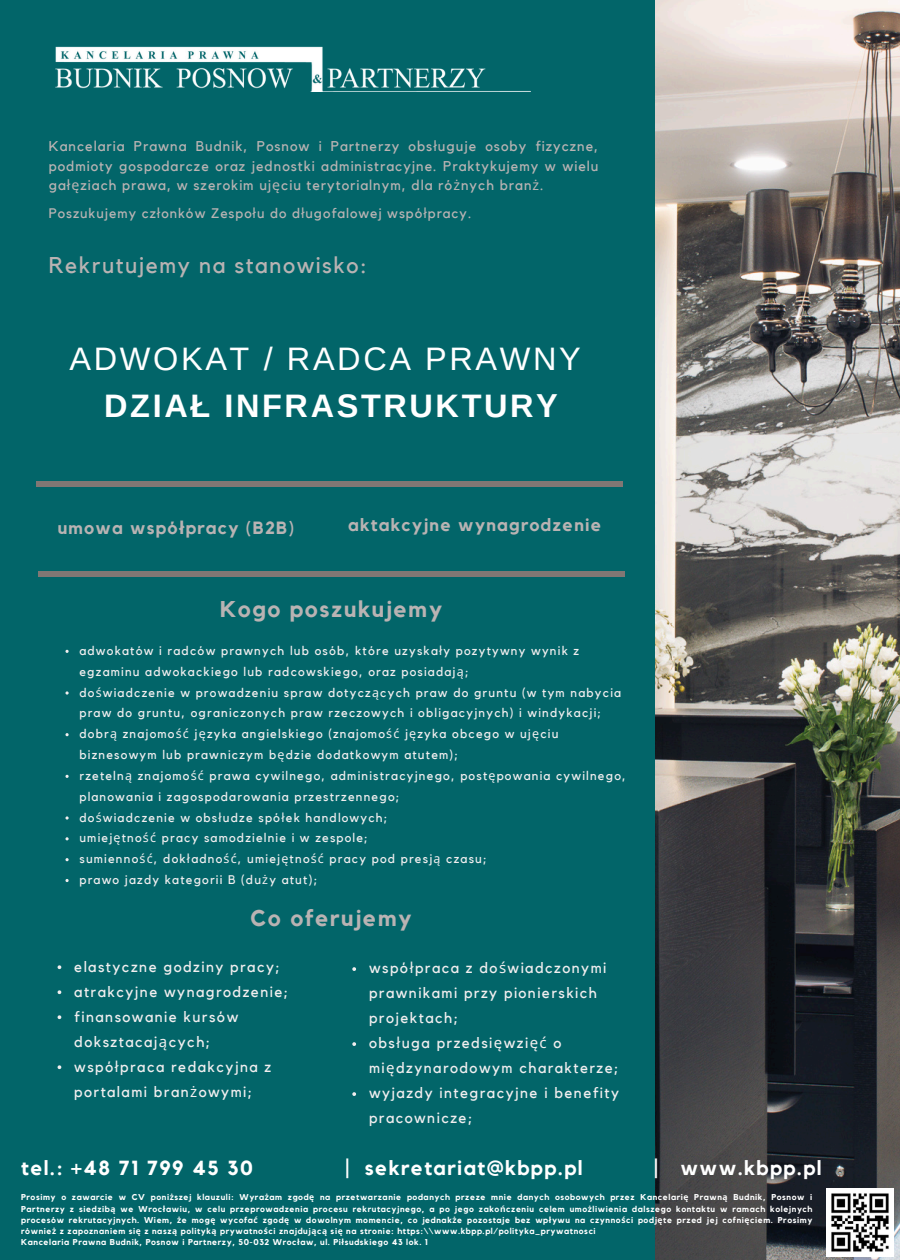
<style>
.page{position:relative;width:900px;height:1260px;background:#026569}
.page>*{position:absolute;margin:0;border:0;box-sizing:border-box;transform-origin:0 0}
.t1{font:32.5px/47px "Arimo";letter-spacing:.08em;color:#fff;text-align:center}
.t2{font:700 22.75px "Kollektif";letter-spacing:.07em;color:#b9b3b3}
.t3{font:22.75px "Kollektif";letter-spacing:.07em;color:#b9b3b3}
.t4{font:700 20.25px "Kollektif";letter-spacing:.07em;color:#fff}
.t5{font:700 17.75px "Kollektif";letter-spacing:.07em;color:#b9b3b3}
.t6{font:15px/25px "Kollektif";letter-spacing:.095em;color:#f1eeef}
.t7{font:14.25px/19.5px "Kollektif";letter-spacing:.07em;color:#b9b3b3;text-align:justify}
.t8{font:13.75px "Kollektif";letter-spacing:.07em;color:#b9b3b3}
.t9{font:12.5px/20.8px "Kollektif";letter-spacing:.095em;color:#f1eeef}
.t10{font:700 8.5px/11.2px "Kollektif";letter-spacing:.07em;color:#fff;text-align:justify}
.s1{font-family:"Noto Sans"}
.s2{font-weight:700}
</style>
<div class="page">
<div style="left:36px;top:481px;width:587px;height:6px;background:#807774"></div>
<div style="left:38px;top:571px;width:586px;height:6px;background:#807774"></div>
<img style="left:56px;top:47px;width:474px;height:45px">
<img style="left:656px;top:0;width:244px;height:1260px">
<img style="left:826px;top:1189px;width:68px;height:67px">
<svg style="left:65px;top:650px;width:4px;height:3px"></svg>
<svg style="left:65px;top:691px;width:4px;height:4px"></svg>
<svg style="left:65px;top:733px;width:4px;height:3px"></svg>
<svg style="left:65px;top:775px;width:4px;height:3px"></svg>
<svg style="left:65px;top:816px;width:4px;height:4px"></svg>
<svg style="left:65px;top:858px;width:4px;height:3px"></svg>
<svg style="left:65px;top:879px;width:4px;height:3px"></svg>
<svg style="left:58px;top:965px;width:3px;height:4px"></svg>
<svg style="left:58px;top:990px;width:3px;height:4px"></svg>
<svg style="left:58px;top:1015px;width:3px;height:4px"></svg>
<svg style="left:58px;top:1065px;width:3px;height:4px"></svg>
<svg style="left:352px;top:967px;width:4px;height:4px"></svg>
<svg style="left:352px;top:1042px;width:4px;height:4px"></svg>
<svg style="left:352px;top:1092px;width:4px;height:4px"></svg>
<h6 class="t7" style="left:49px;top:137px;width:551px">Kancelaria Prawna Budnik, Posnow i Partnerzy obs<span class="s1">ł</span>uguje osoby fizyczne, podmioty gospodarcze oraz jednostki administracyjne. Praktykujemy w wielu ga<span class="s1">łę</span>ziach prawa, w szerokim uj<span class="s1">ę</span>ciu terytorialnym, dla ró<span class="s1">ż</span>nych bran<span class="s1">ż</span>.</h6>
<h6 class="t8" style="left:49px;top:207px;width:424px">Poszukujemy cz<span class="s1">ł</span>onków Zespo<span class="s1">ł</span>u do d<span class="s1">ł</span>ugofalowej wspó<span class="s1">ł</span>pracy.</h6>
<h3 class="t3" style="left:49px;top:255px;width:320px">Rekrutujemy na stanowisko:</h3>
<p class="t1" style="left:70px;top:336px;width:513px">ADWOKAT / RADCA PRAWNY<br><span class="s2">DZIAŁ INFRASTRUKTURY</span></p>
<p class="t5" style="left:58px;top:519px;width:238px">umowa wspó<span class="s1">ł</span>pracy (B2B)</p>
<h5 class="t5" style="left:348px;top:516px;width:255px">aktakcyjne wynagrodzenie</h5>
<p class="t2" style="left:220px;top:599px;width:224px">Kogo poszukujemy</p>
<h2 class="t9" style="left:79px;top:641px;width:501px">adwokatów i radców prawnych lub osób, które uzyska<span class="s1">ł</span>y pozytywny wynik z egzaminu adwokackiego lub radcowskiego, oraz posiadaj<span class="s1">ą</span>;</h2>
<p class="t9" style="left:79px;top:682px;width:543px">do<span class="s1">ś</span>wiadczenie w prowadzeniu spraw dotycz<span class="s1">ą</span>cych praw do gruntu (w tym nabycia praw do gruntu, ograniczonych praw rzeczowych i obligacyjnych) i windykacji;</p>
<p class="t9" style="left:79px;top:724px;width:481px">dobr<span class="s1">ą</span> znajomo<span class="s1">ść</span> j<span class="s1">ę</span>zyka angielskiego (znajomo<span class="s1">ść</span> j<span class="s1">ę</span>zyka obcego w uj<span class="s1">ę</span>ciu biznesowym lub prawniczym b<span class="s1">ę</span>dzie dodatkowym atutem);</p>
<p class="t9" style="left:79px;top:766px;width:548px">rzeteln<span class="s1">ą</span> znajomo<span class="s1">ść</span> prawa cywilnego, administracyjnego, post<span class="s1">ę</span>powania cywilnego, planowania i zagospodarowania przestrzennego;</p>
<p class="t9" style="left:79px;top:807px;width:309px">do<span class="s1">ś</span>wiadczenie w obs<span class="s1">ł</span>udze spó<span class="s1">ł</span>ek handlowych;</p>
<p class="t9" style="left:79px;top:828px;width:290px">umiej<span class="s1">ę</span>tno<span class="s1">ść</span> pracy samodzielnie i w zespole;</p>
<p class="t9" style="left:79px;top:849px;width:409px">sumienno<span class="s1">ść</span>, dok<span class="s1">ł</span>adno<span class="s1">ść</span>, umiej<span class="s1">ę</span>tno<span class="s1">ść</span> pracy pod presj<span class="s1">ą</span> czasu;</p>
<p class="t9" style="left:79px;top:870px;width:239px">prawo jazdy kategorii B (du<span class="s1">ż</span>y atut);</p>
<h1 class="t2" style="left:251px;top:908px;width:163px">Co oferujemy</h1>
<h2 class="t6" style="left:74px;top:954px;width:207px">elastyczne godziny pracy;</h2>
<p class="t6" style="left:74px;top:979px;width:215px">atrakcyjne wynagrodzenie;</p>
<p class="t6" style="left:74px;top:1004px;width:166px">finansowanie kursów doksztacaj<span class="s1">ą</span>cych;</p>
<p class="t6" style="left:74px;top:1054px;width:199px">wspó<span class="s1">ł</span>praca redakcyjna z portalami bran<span class="s1">ż</span>owymi;</p>
<p class="t6" style="left:369px;top:956px;width:239px">wspó<span class="s1">ł</span>praca z do<span class="s1">ś</span>wiadczonymi prawnikami przy pionierskich projektach;</p>
<p class="t6" style="left:369px;top:1031px;width:251px">obs<span class="s1">ł</span>uga przedsi<span class="s1">ę</span>wzi<span class="s1">ęć</span> o mi<span class="s1">ę</span>dzynarodowym charakterze;</p>
<p class="t6" style="left:369px;top:1081px;width:252px">wyjazdy integracyjne i benefity pracownicze;</p>
<p class="t4" style="left:21px;top:1159px;width:233px">tel.: +48 71 799 45 30</p>
<p class="t4" style="left:345px;top:1159px;width:238px">| sekretariat@kbpp.pl</p>
<p class="t4" style="left:654px;top:1159px;width:169px">| www.kbpp.pl</p>
<p class="t10" style="left:21px;top:1192px;width:793px">Prosimy o zawarcie w CV poni<span class="s1">ż</span>szej klauzuli: Wyra<span class="s1">ż</span>am zgod<span class="s1">ę</span> na przetwarzanie podanych przeze mnie danych osobowych przez Kancelari<span class="s1">ę</span> Prawn<span class="s1">ą</span> Budnik, Posnow i Partnerzy z siedzib<span class="s1">ą</span> we Wroc<span class="s1">ł</span>awiu, w celu przeprowadzenia procesu rekrutacyjnego, a po jego zako<span class="s1">ń</span>czeniu celem umo<span class="s1">ż</span>liwienia dalszego kontaktu w ramach kolejnych procesów rekrutacyjnych. Wiem, <span class="s1">ż</span>e mog<span class="s1">ę</span> wycofa<span class="s1">ć</span> zgod<span class="s1">ę</span> w dowolnym momencie, co jednak<span class="s1">ż</span>e pozostaje bez wp<span class="s1">ł</span>ywu na czynno<span class="s1">ś</span>ci podj<span class="s1">ę</span>te przed jej cofni<span class="s1">ę</span>ciem. Prosimy równie<span class="s1">ż</span> z zapoznaniem si<span class="s1">ę</span> z nasz<span class="s1">ą</span> polityk<span class="s1">ą</span> prywatno<span class="s1">ś</span>ci znajduj<span class="s1">ą</span>c<span class="s1">ą</span> si<span class="s1">ę</span> na stronie: https:\\www.kbpp.pl/polityka_prywatnosci</p>
<h5 class="t10" style="left:21px;top:1237px;width:408px">Kancelaria Prawna Budnik, Posnow i Partnerzy, 50-032 Wroc<span class="s1">ł</span>aw, ul. Pi<span class="s1">ł</span>sudskiego 43 lok. 1</h5>
</div>
